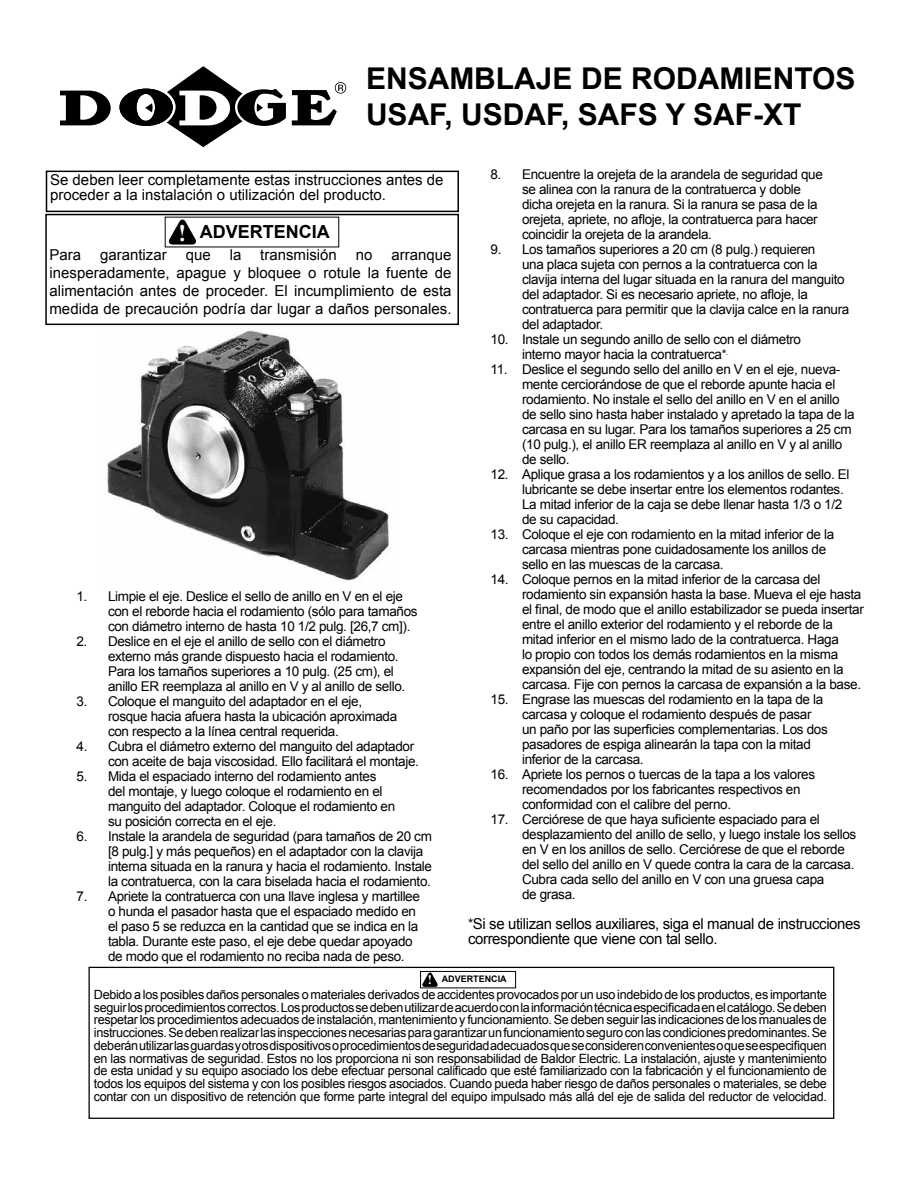
<style>
.page{position:relative;width:918px;height:1188px;background:#fff}
.page>*{position:absolute;margin:0;border:0;box-sizing:border-box;transform-origin:0 0}
.t1{font:700 30px/36px "Arial";color:#000}
.t2{font:700 23.55px "Times New Roman";color:#fff}
.t3{font:700 18px "Arial";color:#000}
.t4{font:15px/18px "Arial";color:#000}
.t5{font:15px/15px "Arial";letter-spacing:-.025em;color:#000}
.t6{font:13.5px/15px "Arial";letter-spacing:-.025em;color:#000}
.t7{font:700 13.05px "Times New Roman";color:#fff}
.t8{font:12.75px/12.8px "Arial";letter-spacing:-.025em;color:#000;text-align:justify}
.t9{font:700 9px "Arial";color:#000}
.s1{font-family:"Helvetica Neue LT Std"}
</style>
<div class="page">
<svg style="left:60px;top:90px;width:51px;height:35px"></svg>
<svg style="left:292px;top:82px;width:54px;height:43px"></svg>
<svg style="left:120px;top:66px;width:166px;height:81px"></svg>
<svg style="left:169px;top:219px;width:27px;height:25px"></svg>
<div style="left:46px;top:171px;width:413px;height:41px;border:2px solid #000"></div>
<div style="left:45px;top:214px;width:414px;height:111px;border:2px solid #000"></div>
<div style="left:420px;top:971px;width:96px;height:17px;border:1px solid #000"></div>
<svg style="left:422px;top:972px;width:16px;height:14px"></svg>
<div style="left:88px;top:967px;width:746px;height:152px;border:1px solid #000"></div>
<img style="left:107px;top:330px;width:283px;height:251px">
<h1 class="t1" style="left:366px;top:62px;width:491px">ENSAMBLAJE DE RODAMIENTOS<br>USAF, USDAF, SAFS Y SAF-XT</h1>
<p class="t4" style="left:50px;top:173px;width:395px;line-height:15px">Se deben leer completamente estas instrucciones antes de proceder a la instalación o utilización del producto.</p>
<h2 class="t2" style="left:179px;top:216px;width:9px">!</h2>
<h3 class="t3" style="left:200px;top:219px;width:131px">ADVERTENCIA</h3>
<p class="t4" style="left:50px;top:246px;width:33px">Para</p>
<p class="t4" style="left:100px;top:246px;width:68px">garantizar</p>
<p class="t4" style="left:186px;top:246px;width:27px">que</p>
<p class="t4" style="left:230px;top:246px;width:13px">la</p>
<p class="t4" style="left:260px;top:246px;width:78px">transmisión</p>
<p class="t4" style="left:356px;top:246px;width:18px">no</p>
<p class="t4" style="left:50px;top:246px;width:404px;text-align:justify;text-indent:342px">arranque inesperadamente, apague y bloquee o rotule la fuente de alimentación antes de proceder. El incumplimiento de esta medida de precaución podría dar lugar a daños personales.</p>
<p class="t6" style="left:108px;top:589px;width:311px;text-indent:-32px">1. Limpie el eje. Deslice el sello de anillo en V en el eje con el reborde hacia el rodamiento (sólo para tamaños con diámetro interno de hasta 10 1/2 pulg. [26,7 cm]).</p>
<p class="t6" style="left:108px;top:634px;width:299px;text-indent:-32px">2. Deslice en el eje el anillo de sello con el diámetro externo más grande dispuesto hacia el rodamiento.<br>Para los tamaños superiores a 10 pulg. (25 cm), el anillo ER reemplaza al anillo en V y al anillo de sello.</p>
<p class="t6" style="left:108px;top:694px;width:291px;text-indent:-32px">3. Coloque el manguito del adaptador en el eje, rosque hacia afuera hasta la ubicación aproximada con respecto a la línea central requerida.</p>
<p class="t6" style="left:108px;top:739px;width:312px;text-indent:-32px">4. Cubra el diámetro externo del manguito del adaptador con aceite de baja viscosidad. Ello facilitará el montaje.</p>
<p class="t6" style="left:108px;top:769px;width:289px;text-indent:-32px">5. Mida el espaciado interno del rodamiento antes del montaje, y luego coloque el rodamiento en el manguito del adaptador. Coloque el rodamiento en su posición correcta en el eje.</p>
<p class="t6" style="left:108px;top:829px;width:326px;text-indent:-32px">6. Instale la arandela de seguridad (para tamaños de 20 cm [8 pulg.] y más pequeños) en el adaptador con la clavija interna situada en la ranura y hacia el rodamiento. Instale la contratuerca, con la cara biselada hacia el rodamiento.</p>
<p class="t6" style="left:108px;top:889px;width:313px;text-indent:-32px">7. Apriete la contratuerca con una llave inglesa y martillee o hunda el pasador hasta que el espaciado medido en el paso 5 se reduzca en la cantidad que se indica en la tabla. Durante este paso, el eje debe quedar apoyado de modo que el rodamiento no reciba nada de peso.</p>
<p class="t6" style="left:522px;top:167px;width:302px;text-indent:-32px">8. Encuentre la orejeta de la arandela de seguridad que se alinea con la ranura de la contratuerca y doble dicha orejeta en la ranura. Si la ranura se pasa de la orejeta, apriete, no afloje, la contratuerca para hacer coincidir la orejeta de la arandela.</p>
<p class="t6" style="left:522px;top:242px;width:329px;text-indent:-32px">9. Los tamaños superiores a 20 cm (8 pulg.) requieren<br>una placa sujeta con pernos a la contratuerca con la clavija interna del lugar situada en la ranura del manguito del adaptador. Si es necesario apriete, no afloje, la contratuerca para permitir que la clavija calce en la ranura del adaptador.</p>
<p class="t6" style="left:522px;top:332px;width:281px;text-indent:-32px">10. Instale un segundo anillo de sello con el diámetro interno mayor hacia la contratuerca<span class="s1">*</span><sup>.</sup></p>
<p class="t6" style="left:522px;top:362px;width:334px;text-indent:-32px">11. Deslice el segundo sello del anillo en V en el eje, nueva&shy;mente cerciorándose de que el reborde apunte hacia el rodamiento. No instale el sello del anillo en V en el anillo de sello sino hasta haber instalado y apretado la tapa de la carcasa en su lugar. Para los tamaños superiores a 25 cm (10 pulg.), el anillo ER reemplaza al anillo en V y al anillo de sello.</p>
<p class="t6" style="left:522px;top:467px;width:329px;text-indent:-32px">12. Aplique grasa a los rodamientos y a los anillos de sello. El lubricante se debe insertar entre los elementos rodantes.<br>La mitad inferior de la caja se debe llenar hasta 1/3 o 1/2 de su capacidad.</p>
<p class="t6" style="left:522px;top:527px;width:314px;text-indent:-32px">13. Coloque el eje con rodamiento en la mitad inferior de la carcasa mientras pone cuidadosamente los anillos de sello en las muescas de la carcasa.</p>
<p class="t6" style="left:522px;top:572px;width:343px;text-indent:-32px">14. Coloque pernos en la mitad inferior de la carcasa del rodamiento sin expansión hasta la base. Mueva el eje hasta el final, de modo que el anillo estabilizador se pueda insertar entre el anillo exterior del rodamiento y el reborde de la mitad inferior en el mismo lado de la contratuerca. Haga<br>lo propio con todos los demás rodamientos en la misma expansión del eje, centrando la mitad de su asiento en la carcasa. Fije con pernos la carcasa de expansión a la base.</p>
<p class="t6" style="left:522px;top:692px;width:307px;text-indent:-32px">15. Engrase las muescas del rodamiento en la tapa de la carcasa y coloque el rodamiento después de pasar un paño por las superficies complementarias. Los dos pasadores de espiga alinearán la tapa con la mitad inferior de la carcasa.</p>
<p class="t6" style="left:522px;top:767px;width:295px;text-indent:-32px">16. Apriete los pernos o tuercas de la tapa a los valores recomendados por los fabricantes respectivos en conformidad con el calibre del perno.</p>
<p class="t6" style="left:522px;top:812px;width:336px;text-indent:-32px">17. Cerciórese de que haya suficiente espaciado para el desplazamiento del anillo de sello, y luego instale los sellos en V en los anillos de sello. Cerciórese de que el reborde del sello del anillo en V quede contra la cara de la carcasa.<br>Cubra cada sello del anillo en V con una gruesa capa<br>de grasa.</p>
<p class="t5" style="left:468px;top:917px;width:394px"><span class="s1">*</span>Si se utilizan sellos auxiliares, siga el manual de instrucciones correspondiente que viene con tal sello.</p>
<p class="t7" style="left:428px;top:971px;width:6px">!</p>
<p class="t9" style="left:442px;top:973px;width:66px">ADVERTENCIA</p>
<p class="t8" style="left:94px;top:988px;width:735px">Debido a los posibles daños personales o materiales derivados de accidentes provocados por un uso indebido de los productos, es importante seguir los procedimientos correctos. Los productos se deben utilizar de acuerdo con la información técnica especificada en el catálogo. Se deben respetar los procedimientos adecuados de instalación, mantenimiento y funcionamiento. Se deben seguir las indicaciones de los manuales de instrucciones. Se deben realizar las inspecciones necesarias para garantizar un funcionamiento seguro con las condiciones predominantes. Se deberán utilizar las guardas y otros dispositivos o procedimientos de seguridad adecuados que se consideren convenientes o que se especifiquen en las normativas de seguridad. Estos no los proporciona ni son responsabilidad de Baldor Electric. La instalación, ajuste y mantenimiento de esta unidad y su equipo asociado los debe efectuar personal calificado que esté familiarizado con la fabricación y el funcionamiento de todos los equipos del sistema y con los posibles riesgos asociados. Cuando pueda haber riesgo de daños personales o materiales, se debe contar con un dispositivo de retención que forme parte integral del equipo impulsado más allá del eje de salida del reductor de velocidad.</p>
</div>
